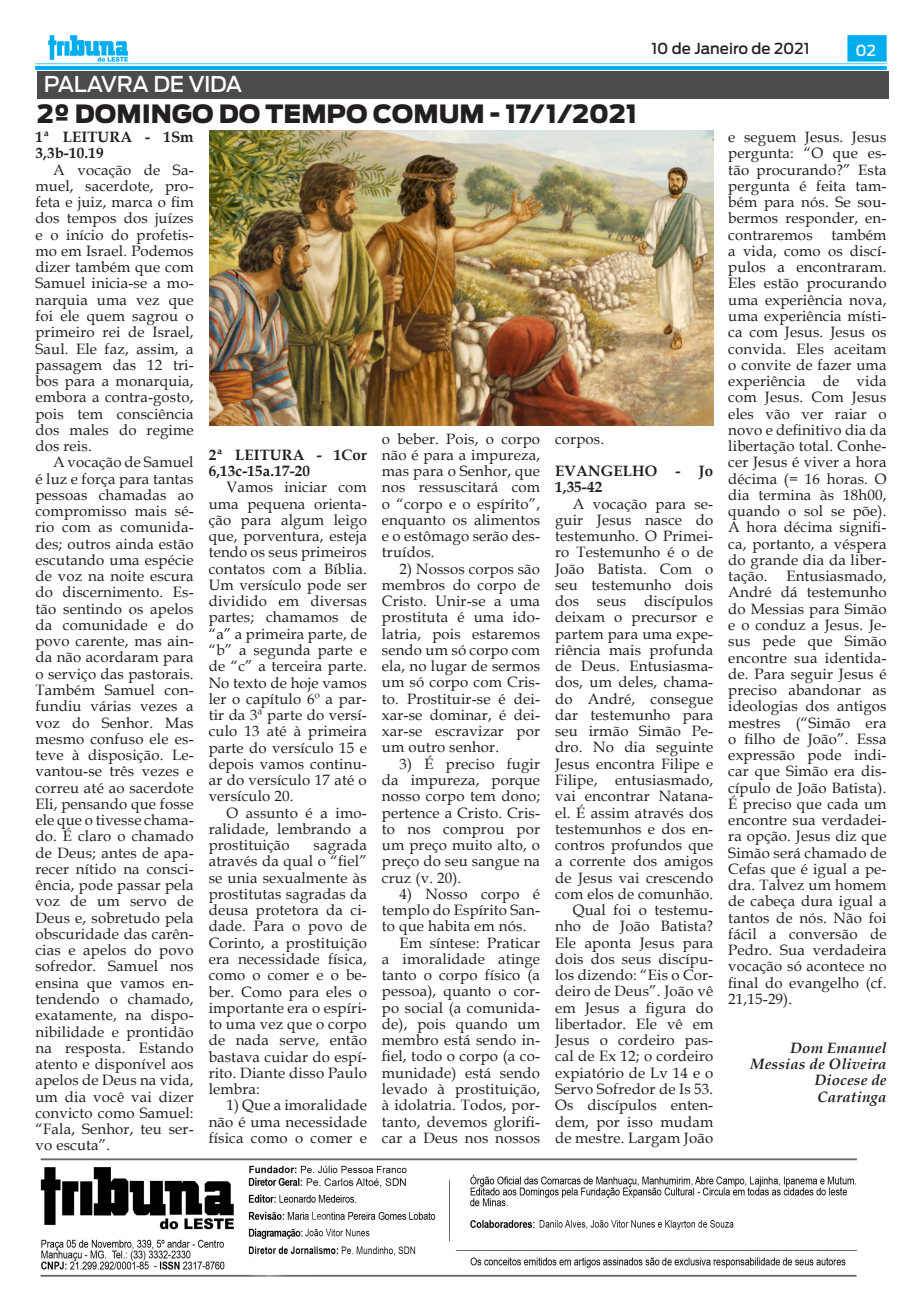
<style>
.page{position:relative;width:922px;height:1312px;background:#fff}
.page>*{position:absolute;margin:0;border:0;box-sizing:border-box;transform-origin:0 0}
.t1{font:900 25px "Antenna";color:#231f20}
.t2{font:500 21.62px "Antenna";letter-spacing:-.025em;color:#fff}
.Tribuna_Texto_-_Book{font:15px/16.2px "Book Antiqua";letter-spacing:.01em;color:#231f20;text-align:justify}
.Tribuna_Texto_-_Book-2{font:700 15px/16.2px "Book Antiqua";letter-spacing:.01em;color:#231f20}
.Tribuna_Texto_-_Book-3{font:italic 700 15px/16.2px "Book Antiqua";letter-spacing:.01em;color:#231f20;text-align:right}
.t3{font:500 15px "Antenna";color:#231f20}
.t4{font:500 15px "Antenna";color:#fff}
</style>
<div class="page">
<img style="left:35px;top:35px;width:851px;height:34px">
<img style="left:40px;top:1158px;width:817px;height:118px">
<div style="left:37px;top:72px;width:851px;height:27px;background:#4d4a4a"></div>
<img style="left:210px;top:130px;width:503px;height:295px">
<p class="t3" style="left:651px;top:40px;width:160px">10 de Janeiro de 2021</p>
<p class="t4" style="left:855px;top:41px;width:22px">02</p>
<p class="t2" style="left:44px;top:72px;width:200px">PALAVRA DE VIDA</p>
<p class="Tribuna_Texto_-_Book-2" style="left:35px;top:129px;width:160px">1ª LEITURA - 1Sm<br>3,3b-10.19</p>
<p class="Tribuna_Texto_-_Book" style="left:35px;top:161px;width:160px;text-indent:18px">A vocação de Sa&shy;muel, sacerdote, pro&shy;feta e juiz, marca o fim dos tempos dos juízes e o início do profetis&shy;mo em Israel. Podemos dizer também que com Samuel inicia-se a mo&shy;narquia uma vez que foi ele quem sagrou o primeiro rei de Israel, Saul. Ele faz, assim, a passagem das 12 tri&shy;bos para a monarquia, embora a contra-gosto, pois tem consciência dos males do regime dos reis.</p>
<p class="Tribuna_Texto_-_Book" style="left:35px;top:453px;width:160px;text-indent:18px">A vocação de Samuel é luz e força para tantas pessoas chamadas ao compromisso mais sé&shy;rio com as comunida&shy;des; outros ainda estão escutando uma espécie de voz na noite escura do discernimento. Es&shy;tão sentindo os apelos da comunidade e do povo carente, mas ain&shy;da não acordaram para o serviço das pastorais.<br>Também Samuel con&shy;fundiu várias vezes a voz do Senhor. Mas mesmo confuso ele es&shy;teve à disposição. Le&shy;vantou-se três vezes e correu até ao sacerdote Eli, pensando que fosse ele que o tivesse chama&shy;do. É claro o chamado de Deus; antes de apa&shy;recer nítido na consci&shy;ência, pode passar pela voz de um servo de Deus e, sobretudo pela obscuridade das carên&shy;cias e apelos do povo sofredor. Samuel nos ensina que vamos en&shy;tendendo o chamado, exatamente, na dispo&shy;nibilidade e prontidão na resposta. Estando atento e disponível aos apelos de Deus na vida, um dia você vai dizer convicto como Samuel: “Fala, Senhor, teu ser&shy;vo escuta”.</p>
<p class="Tribuna_Texto_-_Book-2" style="left:209px;top:446px;width:160px">2ª LEITURA - 1Cor<br>6,13c-15a.17-20</p>
<p class="t1" style="left:37px;top:99px;width:601px">2º DOMINGO DO TEMPO COMUM - 17/1/2021</p>
<p class="Tribuna_Texto_-_Book" style="left:382px;top:430px;width:160px">o beber. Pois, o corpo não é para a impureza, mas para o Senhor, que nos ressuscitará com o “corpo e o espírito”, enquanto os alimentos e o estômago serão des&shy;truídos.</p>
<p class="Tribuna_Texto_-_Book" style="left:382px;top:560px;width:160px;text-indent:18px">2) Nossos corpos são membros do corpo de Cristo. Unir-se a uma prostituta é uma ido&shy;latria, pois estaremos sendo um só corpo com ela, no lugar de sermos um só corpo com Cris&shy;to. Prostituir-se é dei&shy;xar-se dominar, é dei&shy;xar-se escravizar por um outro senhor.</p>
<p class="Tribuna_Texto_-_Book" style="left:382px;top:755px;width:160px;text-indent:18px">3) É preciso fugir da impureza, porque nosso corpo tem dono; pertence a Cristo. Cris&shy;to nos comprou por um preço muito alto, o preço do seu sangue na cruz (v. 20).</p>
<p class="Tribuna_Texto_-_Book" style="left:382px;top:885px;width:160px;text-indent:18px">4) Nosso corpo é templo do Espírito San&shy;to que habita em nós.</p>
<p class="Tribuna_Texto_-_Book" style="left:382px;top:933px;width:160px;text-indent:18px">Em síntese: Praticar a imoralidade atinge tanto o corpo físico (a pessoa), quanto o cor&shy;po social (a comunida&shy;de), pois quando um membro está sendo in&shy;fiel, todo o corpo (a co&shy;munidade) está sendo levado à prostituição, à idolatria. Todos, por&shy;tanto, devemos glorifi&shy;car a Deus nos nossos</p>
<p class="Tribuna_Texto_-_Book" style="left:555px;top:430px;width:50px">corpos.</p>
<p class="Tribuna_Texto_-_Book-2" style="left:555px;top:462px;width:160px">EVANGELHO - Jo<br>1,35-42</p>
<p class="Tribuna_Texto_-_Book" style="left:555px;top:495px;width:160px;text-indent:18px">A vocação para se&shy;guir Jesus nasce do testemunho. O Primei&shy;ro Testemunho é o de João Batista. Com o seu testemunho dois dos seus discípulos deixam o precursor e partem para uma expe&shy;riência mais profunda de Deus. Entusiasma&shy;dos, um deles, chama&shy;do André, consegue dar testemunho para seu irmão Simão Pe&shy;dro. No dia seguinte Jesus encontra Filipe e Filipe, entusiasmado, vai encontrar Natana&shy;el. É assim através dos testemunhos e dos en&shy;contros profundos que a corrente dos amigos de Jesus vai crescendo com elos de comunhão.</p>
<p class="Tribuna_Texto_-_Book" style="left:555px;top:901px;width:160px;text-indent:18px">Qual foi o testemu&shy;nho de João Batista?<br>Ele aponta Jesus para dois dos seus discípu&shy;los dizendo: “Eis o Cor&shy;deiro de Deus”. João vê em Jesus a figura do libertador. Ele vê em Jesus o cordeiro pas&shy;cal de Ex 12; o cordeiro expiatório de Lv 14 e o Servo Sofredor de Is 53.<br>Os discípulos enten&shy;dem, por isso mudam de mestre. Largam João</p>
<p class="Tribuna_Texto_-_Book" style="left:209px;top:478px;width:160px;text-indent:18px">Vamos iniciar com uma pequena orienta&shy;ção para algum leigo que, porventura, esteja tendo os seus primeiros contatos com a Bíblia.<br>Um versículo pode ser dividido em diversas partes; chamamos de “a” a primeira parte, de “b” a segunda parte e de “c” a terceira parte.<br>No texto de hoje vamos ler o capítulo 6º a par&shy;tir da 3ª parte do versí&shy;culo 13 até à primeira parte do versículo 15 e depois vamos continu&shy;ar do versículo 17 até o versículo 20.</p>
<p class="Tribuna_Texto_-_Book" style="left:209px;top:803px;width:160px;text-indent:18px">O assunto é a imo&shy;ralidade, lembrando a prostituição</p>
<p class="Tribuna_Texto_-_Book" style="left:209px;top:836px;width:160px;text-indent:105px">sagrada através da qual o “fiel” se unia sexualmente às prostitutas sagradas da deusa protetora da ci&shy;dade. Para o povo de Corinto, a prostituição era necessidade física, como o comer e o be&shy;ber. Como para eles o importante era o espíri&shy;to uma vez que o corpo de nada serve, então bastava cuidar do espí&shy;rito. Diante disso Paulo lembra:</p>
<p class="Tribuna_Texto_-_Book" style="left:209px;top:1096px;width:160px;text-indent:18px">1) Que a imoralidade não é uma necessidade física como o comer e</p>
<p class="Tribuna_Texto_-_Book" style="left:728px;top:128px;width:160px">e seguem Jesus. Jesus pergunta: “O que es&shy;tão procurando?” Esta pergunta é feita tam&shy;bém para nós. Se sou&shy;bermos responder, en&shy;contraremos também a vida, como os discí&shy;pulos a encontraram.<br>Eles estão procurando uma experiência nova, uma experiência místi&shy;ca com Jesus. Jesus os convida. Eles aceitam o convite de fazer uma experiência de vida com Jesus. Com Jesus eles vão ver raiar o novo e definitivo dia da libertação total. Conhe&shy;cer Jesus é viver a hora décima (= 16 horas. O dia termina às 18h00, quando o sol se põe).<br>A hora décima signifi&shy;ca, portanto, a véspera do grande dia da liber&shy;tação.</p>
<p class="Tribuna_Texto_-_Book" style="left:728px;top:567px;width:160px;text-indent:58px">Entusiasmado, André dá testemunho do Messias para Simão e o conduz a Jesus. Je&shy;sus pede que Simão encontre sua identida&shy;de. Para seguir Jesus é preciso abandonar as ideologias dos antigos mestres (“Simão era o filho de João”. Essa expressão pode indi&shy;car que Simão era dis&shy;cípulo de João Batista).<br>É preciso que cada um encontre sua verdadei&shy;ra opção. Jesus diz que Simão será chamado de Cefas que é igual a pe&shy;dra. Talvez um homem de cabeça dura igual a tantos de nós. Não foi fácil a conversão de Pedro. Sua verdadeira vocação só acontece no final do evangelho (cf.<br>21,15-29).</p>
<p class="Tribuna_Texto_-_Book-3" style="left:750px;top:1039px;width:137px">Dom Emanuel<br>Messias de Oliveira</p>
<p class="Tribuna_Texto_-_Book-3" style="left:814px;top:1071px;width:73px;text-align:left">Diocese de<br>Caratinga</p>
</div>
